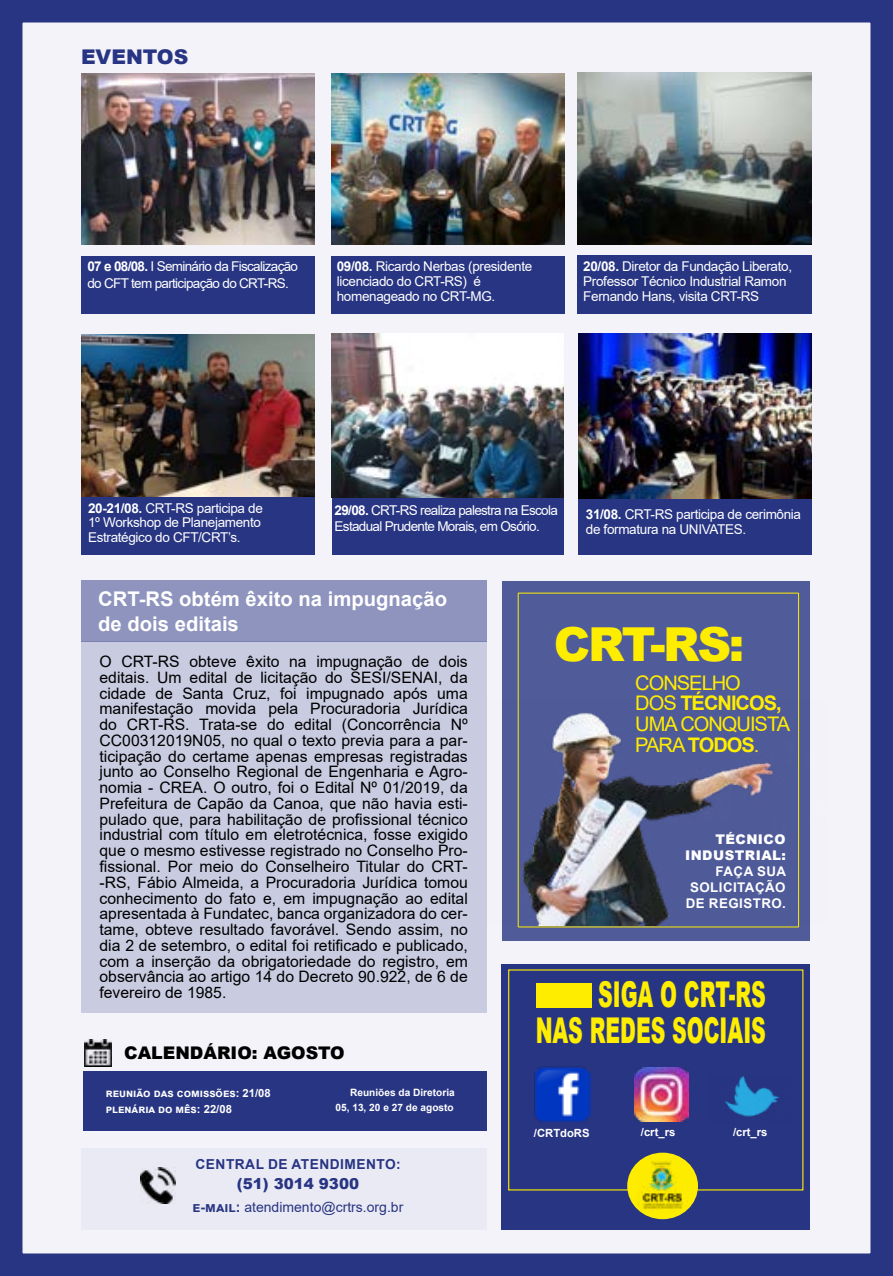
<style>
.page{position:relative;width:893px;height:1276px;background:#fff}
.page>*{position:absolute;margin:0;border:0;box-sizing:border-box;transform-origin:0 0}
.t1{font:900 46.8px "Arial";color:#ffed00}
.t2{font:900 35.55px/35.8px "Arial";color:#fe0;text-align:right;scale:.57 1}
.t3{font:700 20.25px/24.3px "Arial";color:#fff}
.t4{font:900 20.25px "Arial";color:#283583}
.t5{font:20.03px/20.7px "Arial";letter-spacing:-.05em;color:#ffed00}
.t6{font:900 17.32px "Arial";color:#000}
.t7{font:15.75px/15.8px "Arial";color:#000;text-align:justify}
.t8{font:900 15.08px "Arial";color:#283583}
.t9{font:13.95px "Arial";color:#283583}
.t10{font:700 13.72px "Arial";letter-spacing:.035em;color:#283583}
.t11{font:13.5px/14.6px "Arial";letter-spacing:-.025em;color:#fff}
.t12{font:13.5px/16.2px "Arial";letter-spacing:-.05em;color:#fff}
.t13{font:700 13.28px/16px "Arial";letter-spacing:.035em;color:#fff;text-align:right}
.t14{font:900 13.28px/16px "Arial";letter-spacing:.035em;color:#fff;text-align:right}
.t15{font:700 11.25px/15.8px "Arial";color:#fff}
.t16{font:700 10.12px/14.2px "Arial";color:#fff;text-align:right}
.s1{font-weight:700}
</style>
<div class="page">
<div style="left:11px;top:11px;width:871px;height:1253px;background:#f4f3fa"></div>
<div style="left:0;top:0;width:893px;height:1276px;border:22px solid #283583"></div>
<div style="left:81px;top:1148px;width:406px;height:82px;background:#eaeaf4"></div>
<img style="left:140px;top:1167px;width:36px;height:36px">
<div style="left:83px;top:1071px;width:404px;height:60px;background:#283583"></div>
<img style="left:85px;top:1040px;width:27px;height:26px">
<div style="left:332px;top:497px;width:232px;height:57px;background:#283583"></div>
<div style="left:81px;top:496px;width:233px;height:58px;background:#283583"></div>
<div style="left:502px;top:964px;width:308px;height:266px;background:#283583"></div>
<div style="left:536px;top:983px;width:55px;height:25px;background:#ffed00"></div>
<img style="left:634px;top:1067px;width:54px;height:54px">
<img style="left:725px;top:1076px;width:65px;height:41px">
<img style="left:534px;top:1066px;width:56px;height:56px">
<div style="left:627px;top:1152px;width:71px;height:67px;background:#ffed00;border-radius:50%"></div>
<img style="left:636px;top:1158px;width:54px;height:53px">
<div style="left:579px;top:496px;width:233px;height:59px;background:#283583"></div>
<div style="left:81px;top:641px;width:406px;height:372px;background:#c9cbe1"></div>
<div style="left:81px;top:580px;width:406px;height:62px;background:#8e94be"></div>
<img style="left:81px;top:334px;width:233px;height:162px">
<img style="left:579px;top:334px;width:233px;height:164px">
<div style="left:81px;top:256px;width:233px;height:58px;background:#283583"></div>
<div style="left:331px;top:256px;width:233px;height:57px;background:#283583"></div>
<img style="left:81px;top:73px;width:233px;height:171px">
<img style="left:332px;top:73px;width:232px;height:171px">
<img style="left:332px;top:334px;width:232px;height:164px">
<div style="left:578px;top:256px;width:234px;height:58px;background:#283583"></div>
<img style="left:578px;top:73px;width:234px;height:171px">
<div style="left:503px;top:581px;width:307px;height:359px;background:#505b9a"></div>
<img style="left:502px;top:699px;width:298px;height:226px">
<div style="left:518px;top:593px;width:281px;height:334px;border:1px solid #ffed00"></div>
<p class="t4" style="left:81px;top:43px;width:109px">EVENTOS</p>
<p class="t12" style="left:87px;top:258px;width:212px"><span class="s1">07 e 08/08.</span> I Seminário da Fiscalização do CFT tem participação do CRT-RS.</p>
<p class="t11" style="left:337px;top:259px;width:197px"><span class="s1">09/08.</span> Ricardo Nerbas (presidente licenciado do CRT-RS) é homenageado no CRT-MG.</p>
<p class="t11" style="left:583px;top:259px;width:210px"><span class="s1">20/08.</span> Diretor da Fundação Liberato,<br>Professor Técnico Industrial Ramon<br>Fernando Hans, visita CRT-RS</p>
<p class="t11" style="left:88px;top:500px;width:176px"><span class="s1">20-21/08.</span> CRT-RS participa de<br>1º Workshop de Planejamento<br>Estratégico do CFT/CRT’s.</p>
<p class="t12" style="left:335px;top:502px;width:225px"><span class="s1">29/08.</span> CRT-RS realiza palestra na Escola<br>Estadual Prudente Morais, em Osório.</p>
<p class="t11" style="left:586px;top:507px;width:217px"><span class="s1">31/08.</span> CRT-RS participa de cerimônia de formatura na UNIVATES.</p>
<p class="t3" style="left:98px;top:587px;width:350px">CRT-RS obtém êxito na impugnação de dois editais</p>
<p class="t7" style="left:99px;top:653px;width:370px">O CRT-RS obteve êxito na impugnação de dois editais. Um edital de licitação do SESI/SENAI, da cidade de Santa Cruz, foi impugnado após uma manifestação movida pela Procuradoria Jurídica do CRT-RS. Trata-se do edital (Concorrência Nº CC00312019N05, no qual o texto previa para a par&shy;ticipação do certame apenas empresas registradas junto ao Conselho Regional de Engenharia e Agro&shy;nomia - CREA. O outro, foi o Edital Nº 01/2019, da Prefeitura de Capão da Canoa, que não havia esti&shy;pulado que, para habilitação de profissional técnico industrial com título em eletrotécnica, fosse exigido que o mesmo estivesse registrado no Conselho Pro&shy;fissional. Por meio do Conselheiro Titular do CRT--RS, Fábio Almeida, a Procuradoria Jurídica tomou conhecimento do fato e, em impugnação ao edital apresentada à Fundatec, banca organizadora do cer&shy;tame, obteve resultado favorável. Sendo assim, no dia 2 de setembro, o edital foi retificado e publicado, com a inserção da obrigatoriedade do registro, em observância ao artigo 14 do Decreto 90.922, de 6 de fevereiro de 1985.</p>
<p class="t6" style="left:124px;top:1040px;width:222px">CALENDÁRIO: AGOSTO</p>
<p class="t16" style="left:335px;top:1086px;width:121px">Reuniões da Diretoria<br>05, 13, 20 e 27 de agosto</p>
<p class="t15" style="left:106px;top:1085px;width:166px">reunião das comissões: 21/08 plenária do mês: 22/08</p>
<p class="t10" style="left:196px;top:1154px;width:207px">CENTRAL DE ATENDIMENTO:</p>
<p class="t8" style="left:237px;top:1173px;width:124px">(51) 3014 9300</p>
<p class="t9" style="left:193px;top:1197px;width:212px"><span class="s1">e-mail:</span> atendimento@crtrs.org.br</p>
<h1 class="t1" style="left:554px;top:610px;width:192px">CRT-RS:</h1>
<p class="t5" style="left:635px;top:672px;width:156px">CONSELHO<br>DOS <span class="s1">TÉCNICOS,<br></span>UMA CONQUISTA<br>PARA <span class="s1">TODOS</span>.</p>
<p class="t14" style="left:685px;top:831px;width:102px">TÉCNICO<br>INDUSTRIAL:</p>
<p class="t13" style="left:686px;top:864px;width:102px">FAÇA SUA<br>SOLICITAÇÃO<br>DE REGISTRO.</p>
<h2 class="t2" style="left:536px;top:975px;width:406px">SIGA O CRT-RS<br>NAS REDES SOCIAIS</h2>
<p class="t15" style="left:534px;top:1125px;width:57px">/CRTdoRS</p>
<p class="t15" style="left:641px;top:1124px;width:36px">/crt_rs</p>
<p class="t15" style="left:733px;top:1124px;width:36px">/crt_rs</p>
</div>
